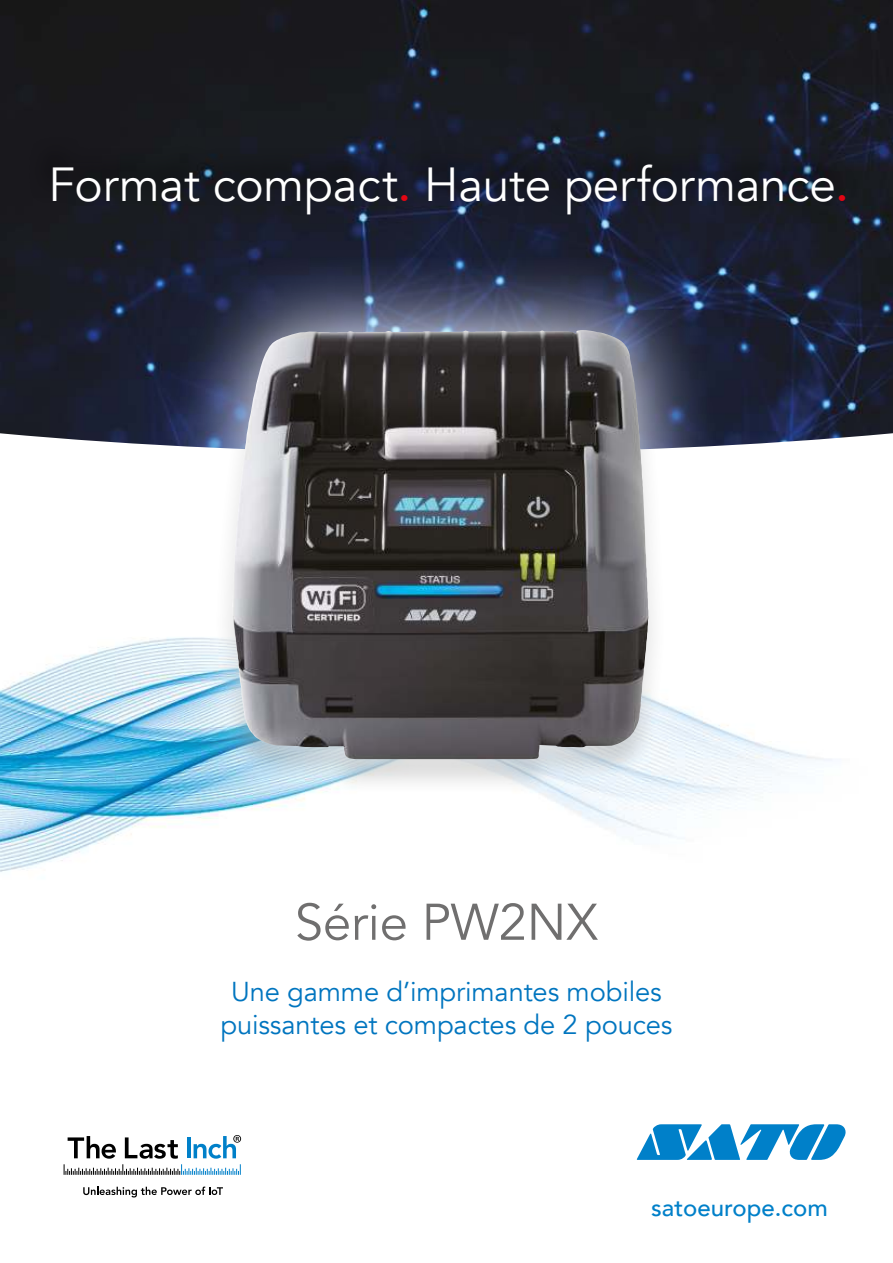
<style>
.page{position:relative;width:893px;height:1263px;background:#fff}
.page>*{position:absolute;margin:0;border:0;box-sizing:border-box;transform-origin:0 0}
.t1{font:51px "Avenir";letter-spacing:-.005em;color:#706f6f}
.t2{font:47.7px "Avenir";letter-spacing:-.005em;color:#fff}
.t3{font:27.3px/32.7px "Avenir";letter-spacing:-.005em;color:#0075bf;text-align:center}
.t4{font:500 24px "Avenir";color:#0080c9}
.s1{font-weight:500;color:#e30613}
</style>
<div class="page">
<img style="left:0;top:0;width:893px;height:446px">
<img style="left:0;top:640px;width:832px;height:232px">
<svg style="left:637px;top:1124px;width:209px;height:36px"></svg>
<svg style="left:154px;top:252px;width:573px;height:587px"></svg>
<img style="left:231px;top:330px;width:418px;height:429px">
<svg style="left:83px;top:1186px;width:140px;height:11px"></svg>
<svg style="left:64px;top:1135px;width:177px;height:40px"></svg>
<div style="left:28px;top:133px;width:831px;height:86px;background:#000;opacity:.75"></div>
<h2 class="t2" style="left:48px;top:164px;width:802px">Format compact<span class="s1">.</span> Haute performance<span class="s1">.</span></h2>
<h1 class="t1" style="left:295px;top:900px;width:305px">Série PW2NX</h1>
<p class="t3" style="left:220px;top:978px;width:453px">Une gamme d’imprimantes mobiles puissantes et compactes de 2 pouces</p>
<p class="t4" style="left:651px;top:1197px;width:178px">satoeurope.com</p>
</div>
